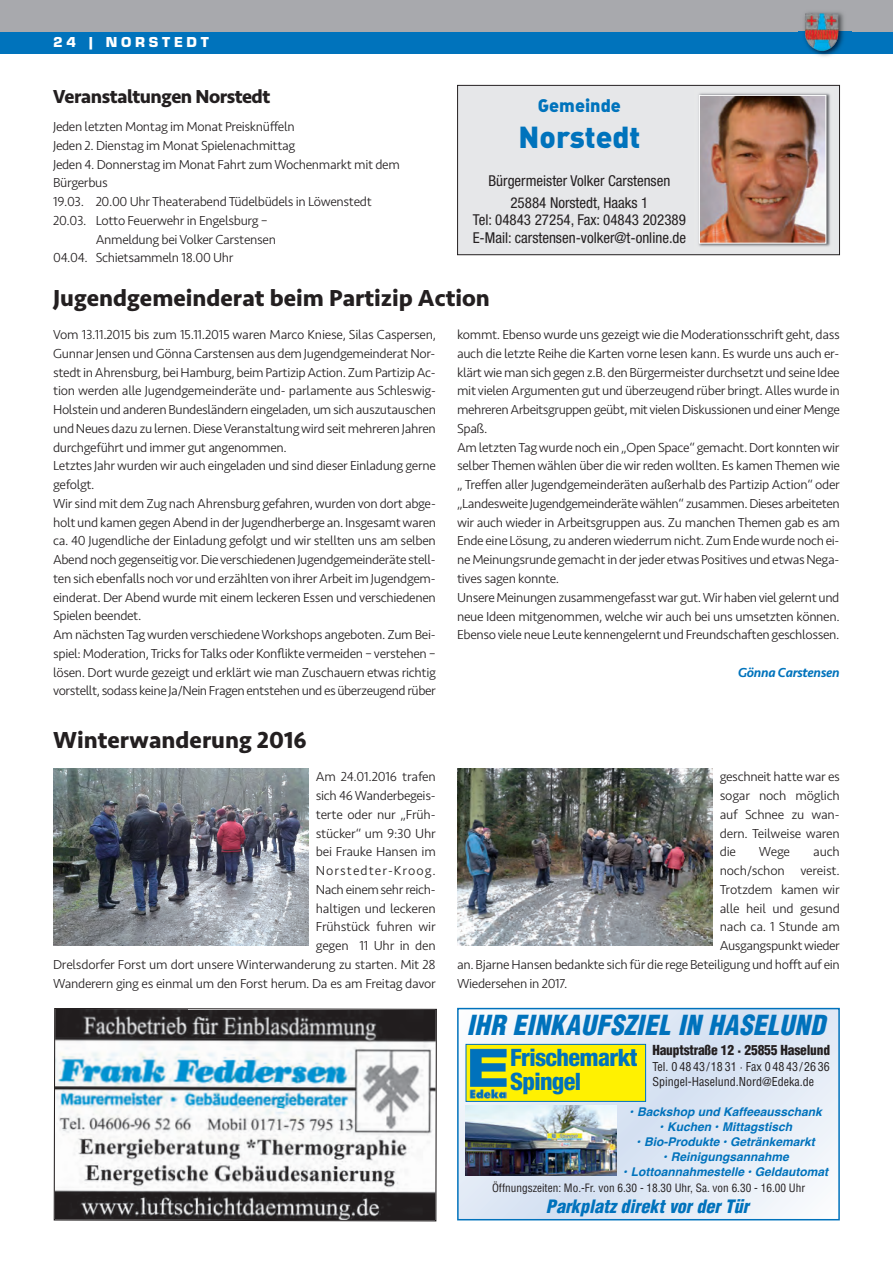
<style>
.page{position:relative;width:893px;height:1263px;background:#fff}
.page>*{position:absolute;margin:0;border:0;box-sizing:border-box;transform-origin:0 0}
.t1{font:30px "DIN Black Alternate";color:#0073bc}
.t2{font:italic 900 condensed 27px "Helvetica";letter-spacing:.015em;color:#0072bc}
.t3{font:700 24px "Seravek";color:#231f20}
.t4{font:800 condensed 24px/23.9px "Helvetica Neue";letter-spacing:-.025em;color:#0072bc}
.t5{font:700 19.5px "Seravek";letter-spacing:-.025em;color:#231f20}
.t6{font:italic 900 condensed 18px "Helvetica";color:#0072bc}
.t7{font:18px "DIN Black Alternate";color:#0073bc}
.t8{font:condensed 15px/22.5px "Helvetica Neue";color:#231f20;text-align:center}
.t9{font:15px "Eurostile T Blac";letter-spacing:.25em;color:#fff}
.t10{font:300 13.5px/18.8px "Seravek";letter-spacing:-.025em;color:#231f20}
.t11{font:900 condensed 13.5px "Helvetica";letter-spacing:-.015em;color:#231f20}
.t12{font:italic 500 13.5px "Seravek";letter-spacing:-.025em;color:#0073bc}
.t13{font:italic 700 12px "Helvetica";color:#0072bc}
.t14{font:condensed 12px/15px "Helvetica";color:#231f20}
.t15{font:condensed 11.25px "Helvetica";color:#231f20}
</style>
<div class="page">
<div style="left:0;top:0;width:893px;height:43px;background:#a8a9ad"></div>
<div style="left:0;top:32px;width:893px;height:21px;background:#0073bc"></div>
<img style="left:799px;top:12px;width:52px;height:45px">
<img style="left:805px;top:13px;width:33px;height:38px">
<div style="left:458px;top:86px;width:381px;height:168px;background:#e6e7e9"></div>
<div style="left:457px;top:85px;width:383px;height:170px;border:1px solid #231f20"></div>
<img style="left:698px;top:93px;width:132px;height:154px">
<img style="left:701px;top:97px;width:123px;height:145px">
<div style="left:699px;top:95px;width:127px;height:149px;border:1px solid #fff"></div>
<img style="left:54px;top:769px;width:254px;height:176px">
<img style="left:457px;top:769px;width:255px;height:176px">
<svg style="left:54px;top:1008px;width:382px;height:213px"></svg>
<svg style="left:460px;top:1011px;width:377px;height:206px;background:#e1e9f5"></svg>
<div style="left:457px;top:1008px;width:383px;height:212px;border:2px solid #0072bc"></div>
<div style="left:466px;top:1045px;width:179px;height:56px;background:#fff101"></div>
<div style="left:466px;top:1044px;width:180px;height:58px;border:1px solid #0072bc"></div>
<img style="left:470px;top:1048px;width:37px;height:39px">
<svg style="left:470px;top:1088px;width:37px;height:11px"></svg>
<img style="left:466px;top:1105px;width:151px;height:71px">
<p class="t9" style="left:53px;top:33px;width:157px">24 | NORSTEDT</p>
<h3 class="t5" style="left:53px;top:81px;width:219px">Veranstaltungen Norstedt</h3>
<p class="t10" style="left:53px;top:118px;width:243px">Jeden letzten Montag im Monat Preisknüffeln</p>
<p class="t10" style="left:53px;top:136px;width:244px">Jeden 2. Dienstag im Monat Spielenachmittag</p>
<p class="t10" style="left:53px;top:155px;width:348px">Jeden 4. Donnerstag im Monat Fahrt zum Wochenmarkt mit dem</p>
<p class="t10" style="left:53px;top:174px;width:56px">Bürgerbus</p>
<p class="t10" style="left:53px;top:193px;width:320px">19.03. 20.00 Uhr Theaterabend Tüdelbüdels in Löwenstedt</p>
<p class="t10" style="left:53px;top:211px;width:216px">20.03. Lotto Feuerwehr in Engelsburg –</p>
<p class="t10" style="left:96px;top:230px;width:182px">Anmeldung bei Volker Carstensen</p>
<p class="t10" style="left:53px;top:249px;width:182px">04.04. Schietsammeln 18.00 Uhr</p>
<h3 class="t7" style="left:538px;top:95px;width:85px">Gemeinde</h3>
<h1 class="t1" style="left:518px;top:120px;width:123px">Norstedt</h1>
<p class="t8" style="left:488px;top:170px;width:183px">Bürgermeister Volker Carstensen<br>25884 Norstedt, Haaks 1</p>
<p class="t8" style="left:473px;top:213px;width:215px;line-height:17.2px;text-align:left">Tel: 04843 27254, Fax: 04843 202389<br>E-Mail: carstensen-volker@t-online.de</p>
<h3 class="t3" style="left:53px;top:279px;width:438px">Jugendgemeinderat beim Partizip Action</h3>
<p class="t10" style="left:53px;top:325px;width:384px">Vom 13.11.2015 bis zum 15.11.2015 waren Marco Kniese, Silas Caspersen, Gunnar Jensen und Gönna Carstensen aus dem Jugendgemeinderat Nor&shy;stedt in Ahrensburg, bei Hamburg, beim Partizip Action. Zum Partizip Ac&shy;tion werden alle Jugendgemeinderäte und- parlamente aus Schleswig-Holstein und anderen Bundesländern eingeladen, um sich auszutauschen und Neues dazu zu lernen. Diese Veranstaltung wird seit mehreren Jahren durchgeführt und immer gut angenommen.<br>Letztes Jahr wurden wir auch eingeladen und sind dieser Einladung gerne gefolgt.<br>Wir sind mit dem Zug nach Ahrensburg gefahren, wurden von dort abge&shy;holt und kamen gegen Abend in der Jugendherberge an. Insgesamt waren ca. 40 Jugendliche der Einladung gefolgt und wir stellten uns am selben Abend noch gegenseitig vor. Die verschiedenen Jugendgemeinderäte stell&shy;ten sich ebenfalls noch vor und erzählten von ihrer Arbeit im Jugendgem&shy;einderat. Der Abend wurde mit einem leckeren Essen und verschiedenen Spielen beendet.<br>Am nächsten Tag wurden verschiedene Workshops angeboten. Zum Bei&shy;spiel: Moderation, Tricks for Talks oder Konflikte vermeiden – verstehen – lösen. Dort wurde gezeigt und erklärt wie man Zuschauern etwas richtig vorstellt, sodass keine Ja/Nein Fragen entstehen und es überzeugend rüber</p>
<p class="t10" style="left:457px;top:326px;width:384px">kommt. Ebenso wurde uns gezeigt wie die Moderationsschrift geht, dass auch die letzte Reihe die Karten vorne lesen kann. Es wurde uns auch er&shy;klärt wie man sich gegen z.B. den Bürgermeister durchsetzt und seine Idee mit vielen Argumenten gut und überzeugend rüber bringt. Alles wurde in mehreren Arbeitsgruppen geübt, mit vielen Diskussionen und einer Menge Spaß.<br>Am letzten Tag wurde noch ein „Open Space“ gemacht. Dort konnten wir selber Themen wählen über die wir reden wollten. Es kamen Themen wie „ Treffen aller Jugendgemeinderäten außerhalb des Partizip Action“ oder „Landesweite Jugendgemeinderäte wählen“ zusammen. Dieses arbeiteten wir auch wieder in Arbeitsgruppen aus. Zu manchen Themen gab es am Ende eine Lösung, zu anderen wiederrum nicht. Zum Ende wurde noch ei&shy;ne Meinungsrunde gemacht in der jeder etwas Positives und etwas Nega&shy;tives sagen konnte.<br>Unsere Meinungen zusammengefasst war gut. Wir haben viel gelernt und neue Ideen mitgenommen, welche wir auch bei uns umsetzten können.<br>Ebenso viele neue Leute kennengelernt und Freundschaften geschlossen.</p>
<p class="t12" style="left:738px;top:664px;width:103px">Gönna Carstensen</p>
<h3 class="t3" style="left:53px;top:721px;width:255px">Winterwanderung 2016</h3>
<p class="t10" style="left:53px;top:768px;width:384px;text-align:right">Am 24.01.2016 trafen<br>sich 46 Wanderbegeis-<br>terte oder nur „Früh-<br>stücker“ um 9:30 Uhr<br>bei Frauke Hansen im<br>Norstedter-Kroog.<br>Nach einem sehr reich-<br>haltigen und leckeren<br>Frühstück fuhren wir<br>gegen 11 Uhr in den<br>Drelsdorfer Forst um dort unsere Winterwanderung zu starten. Mit 28<br>Wanderern ging es einmal um den Forst herum. Da es am Freitag davor</p>
<p class="t10" style="left:720px;top:768px;width:122px;text-align:justify">geschneit hatte war es sogar noch möglich auf Schnee zu wan&shy;dern. Teilweise waren die</p>
<p class="t10" style="left:759px;top:843px;width:33px">Wege</p>
<p class="t10" style="left:813px;top:843px;width:28px">auch</p>
<p class="t10" style="left:720px;top:861px;width:122px">noch/schon vereist.</p>
<p class="t10" style="left:720px;top:880px;width:122px">Trotzdem kamen wir</p>
<p class="t10" style="left:720px;top:899px;width:122px">alle heil und gesund</p>
<p class="t10" style="left:720px;top:918px;width:122px">nach ca. 1 Stunde am</p>
<p class="t10" style="left:720px;top:936px;width:122px">Ausgangspunkt wieder</p>
<p class="t10" style="left:457px;top:955px;width:384px">an. Bjarne Hansen bedankte sich für die rege Beteiligung und hofft auf ein</p>
<p class="t10" style="left:457px;top:974px;width:112px">Wiedersehen in 2017.</p>
<h2 class="t2" style="left:467px;top:1010px;width:360px">IHR EINKAUFSZIEL IN HASELUND</h2>
<h3 class="t4" style="left:510px;top:1047px;width:129px">Frischemarkt<br>Spingel</h3>
<p class="t11" style="left:652px;top:1043px;width:179px">Hauptstraße 12 · 25855 Haselund</p>
<p class="t14" style="left:652px;top:1060px;width:179px">Tel. 0 48 43/18 31 · Fax 0 48 43/26 36<br>Spingel-Haselund.Nord@Edeka.de</p>
<p class="t13" style="left:630px;top:1104px;width:194px">• Backshop und Kaffeeausschank</p>
<p class="t13" style="left:660px;top:1119px;width:134px">• Kuchen • Mittagstisch</p>
<p class="t13" style="left:636px;top:1134px;width:180px">• Bio-Produkte • Getränkemarkt</p>
<p class="t13" style="left:663px;top:1149px;width:127px">• Reinigungsannahme</p>
<p class="t13" style="left:623px;top:1164px;width:207px">• Lottoannahmestelle • Geldautomat</p>
<p class="t15" style="left:492px;top:1181px;width:314px">Öffnungszeiten: Mo.-Fr. von 6.30 - 18.30 Uhr, Sa. von 6.30 - 16.00 Uhr</p>
<h3 class="t6" style="left:546px;top:1196px;width:204px">Parkplatz direkt vor der Tür</h3>
</div>
